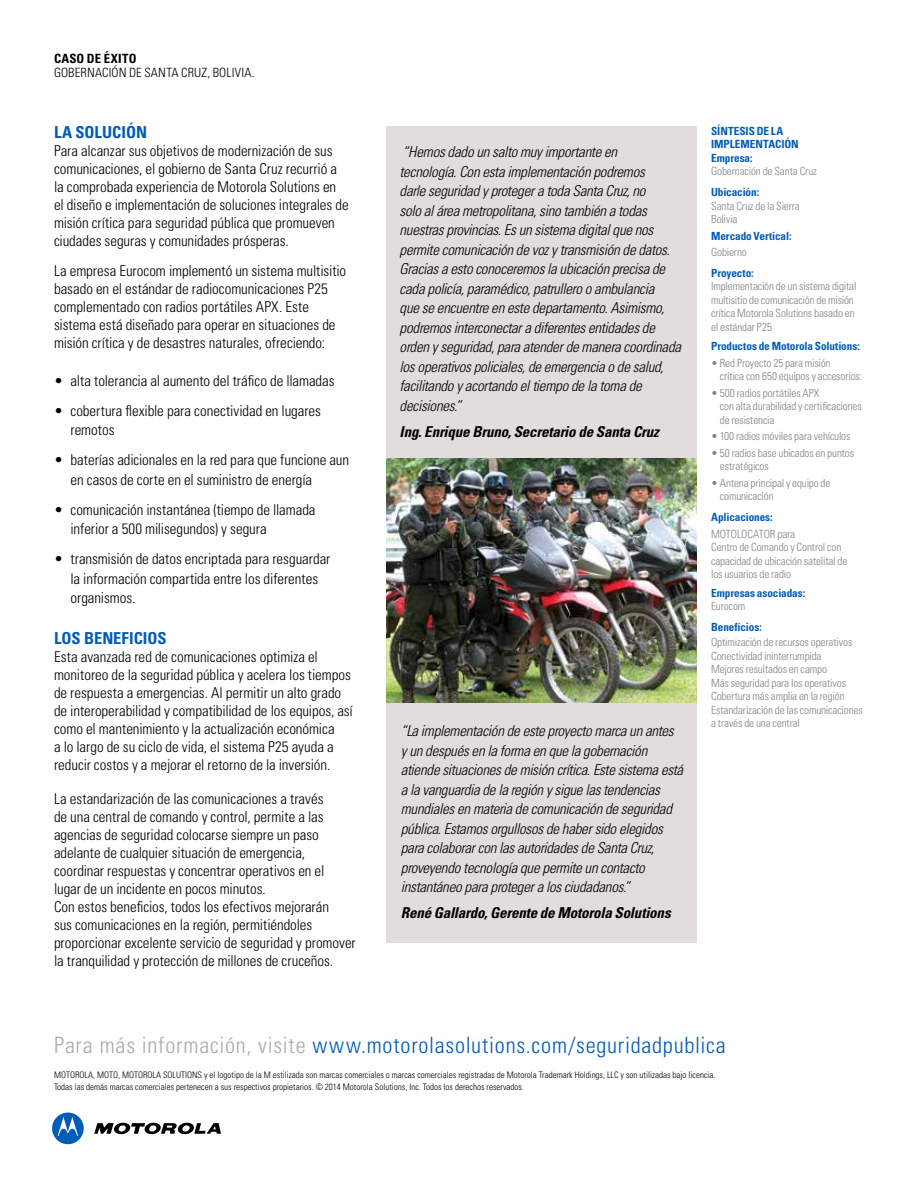
<style>
.page{position:relative;width:918px;height:1188px;background:#fff}
.page>*{position:absolute;margin:0;border:0;box-sizing:border-box;transform-origin:0 0}
.t1{font:300 condensed 22.5px "Univers LT Std";letter-spacing:.035em;color:#005cb9}
.t2{font:700 condensed 16.5px "Univers LT Std";color:#005cb9}
.t3{font:300 condensed 15px/18px "Univers LT Std";letter-spacing:-.005em;color:#000}
.t4{font:italic 300 condensed 15px/19.5px "Univers";letter-spacing:-.02em;color:#000}
.t5{font:italic 700 condensed 15px "Univers";letter-spacing:-.015em;color:#000}
.t6{font:300 condensed 12.75px "Univers LT Std";letter-spacing:.01em;color:#000}
.t7{font:700 condensed 12.75px "Univers LT Std";letter-spacing:.02em;color:#000}
.t8{font:300 condensed 11.25px/13.5px "Univers LT Std";letter-spacing:-.01em;color:#808285}
.t9{font:700 condensed 11.25px/13.5px "Univers LT Std";letter-spacing:-.01em;color:#005cb9}
.t10{font:300 condensed 9px/12px "Univers LT Std";color:#000}
.s1{color:#afa9a6}
</style>
<div class="page">
<div style="left:386px;top:126px;width:311px;height:817px;background:#e0dddc"></div>
<img style="left:386px;top:459px;width:311px;height:243px">
<svg style="left:94px;top:1123px;width:127px;height:12px"></svg>
<div style="left:52px;top:1113px;width:32px;height:31px;background:#005cb9;border-radius:50%"></div>
<svg style="left:58px;top:1117px;width:20px;height:19px"></svg>
<p class="t7" style="left:54px;top:51px;width:84px">CASO DE ÉXITO</p>
<p class="t6" style="left:54px;top:65px;width:202px">GOBERNACIÓN DE SANTA CRUZ, BOLIVIA.</p>
<p class="t2" style="left:54px;top:122px;width:95px">LA SOLUCIÓN</p>
<p class="t3" style="left:54px;top:142px;width:296px">Para alcanzar sus objetivos de modernización de sus comunicaciones, el gobierno de Santa Cruz recurrió a la comprobada experiencia de Motorola Solutions en el diseño e implementación de soluciones integrales de misión crítica para seguridad pública que promueven ciudades seguras y comunidades prósperas.</p>
<p class="t3" style="left:54px;top:262px;width:294px">La empresa Eurocom implementó un sistema multisitio basado en el estándar de radiocomunicaciones P25 complementado con radios portátiles APX. Este sistema está diseñado para operar en situaciones de misión crítica y de desastres naturales, ofreciendo:</p>
<p class="t3" style="left:54px;top:372px;width:282px">• alta tolerancia al aumento del tráfico de llamadas</p>
<p class="t3" style="left:70px;top:401px;width:252px;line-height:19.5px;text-indent:-16px">• cobertura flexible para conectividad en lugares remotos</p>
<p class="t3" style="left:70px;top:450px;width:280px;line-height:19.5px;text-indent:-16px">• baterías adicionales en la red para que funcione aun en casos de corte en el suministro de energía</p>
<p class="t3" style="left:70px;top:500px;width:247px;line-height:19.5px;text-indent:-16px">• comunicación instantánea (tiempo de llamada inferior a 500 milisegundos) y segura</p>
<p class="t3" style="left:70px;top:549px;width:261px;line-height:19.5px;text-indent:-16px">• transmisión de datos encriptada para resguardar la información compartida entre los diferentes organismos.</p>
<p class="t2" style="left:54px;top:628px;width:114px">LOS BENEFICIOS</p>
<p class="t3" style="left:54px;top:647px;width:300px">Esta avanzada red de comunicaciones optimiza el monitoreo de la seguridad pública y acelera los tiempos de respuesta a emergencias. Al permitir un alto grado de interoperabilidad y compatibilidad de los equipos, así como el mantenimiento y la actualización económica<br>a lo largo de su ciclo de vida, el sistema P25 ayuda a reducir costos y a mejorar el retorno de la inversión.</p>
<p class="t3" style="left:54px;top:790px;width:303px">La estandarización de las comunicaciones a través<br>de una central de comando y control, permite a las agencias de seguridad colocarse siempre un paso adelante de cualquier situación de emergencia, coordinar respuestas y concentrar operativos en el<br>lugar de un incidente en pocos minutos.<br>Con estos beneficios, todos los efectivos mejorarán<br>sus comunicaciones en la región, permitiéndoles proporcionar excelente servicio de seguridad y promover la tranquilidad y protección de millones de cruceños.</p>
<p class="t4" style="left:400px;top:142px;width:283px">“Hemos dado un salto muy importante en<br>tecnología. Con esta implementación podremos<br>darle seguridad y proteger a toda Santa Cruz, no<br>solo al área metropolitana, sino también a todas nuestras provincias. Es un sistema digital que nos permite comunicación de voz y transmisión de datos.<br>Gracias a esto conoceremos la ubicación precisa de cada policía, paramédico, patrullero o ambulancia<br>que se encuentre en este departamento. Asimismo, podremos interconectar a diferentes entidades de orden y seguridad, para atender de manera coordinada los operativos policiales, de emergencia o de salud, facilitando y acortando el tiempo de la toma de decisiones.”</p>
<p class="t5" style="left:400px;top:422px;width:261px">Ing. Enrique Bruno, Secretario de Santa Cruz</p>
<p class="t4" style="left:401px;top:721px;width:284px">“La implementación de este proyecto marca un antes y un después en la forma en que la gobernación atiende situaciones de misión crítica. Este sistema está a la vanguardia de la región y sigue las tendencias mundiales en materia de comunicación de seguridad pública. Estamos orgullosos de haber sido elegidos para colaborar con las autoridades de Santa Cruz, proveyendo tecnología que permite un contacto instantáneo para proteger a los ciudadanos.”</p>
<p class="t5" style="left:401px;top:904px;width:271px">René Gallardo, Gerente de Motorola Solutions</p>
<p class="t9" style="left:711px;top:124px;width:89px">SÍNTESIS DE LA<br>IMPLEMENTACIÓN<br>Empresa:</p>
<p class="t8" style="left:711px;top:164px;width:107px">Gobernación de Santa Cruz</p>
<p class="t9" style="left:711px;top:185px;width:50px">Ubicación:</p>
<p class="t8" style="left:711px;top:199px;width:90px">Santa Cruz de la Sierra<br>Bolivia</p>
<p class="t9" style="left:711px;top:229px;width:82px">Mercado Vertical:</p>
<p class="t8" style="left:711px;top:245px;width:37px">Gobierno</p>
<p class="t9" style="left:711px;top:266px;width:44px">Proyecto:</p>
<p class="t8" style="left:711px;top:280px;width:147px">Implementación de un sistema digital multisitio de comunicación de misión crítica Motorola Solutions basado en el estándar P25</p>
<p class="t9" style="left:711px;top:340px;width:150px">Productos de Motorola Solutions:</p>
<p class="t8" style="left:720px;top:356px;width:144px;text-indent:-9px">• Red Proyecto 25 para misión<br>crítica con 650 equipos y accesorios:</p>
<p class="t8" style="left:720px;top:386px;width:143px;text-indent:-9px">• 500 radios portátiles APX<br>con alta durabilidad y certificaciones de resistencia</p>
<p class="t8" style="left:711px;top:430px;width:141px">• 100 radios móviles para vehículos</p>
<p class="t8" style="left:720px;top:446px;width:136px;text-indent:-9px">• 50 radios base ubicados en puntos estratégicos</p>
<p class="t8" style="left:720px;top:476px;width:112px;text-indent:-9px">• Antena principal y equipo de comunicación</p>
<p class="t9" style="left:711px;top:511px;width:63px">Aplicaciones:</p>
<p class="t8" style="left:711px;top:527px;width:138px">MOTOLOCATOR para<br>Centro de Comando y Control con capacidad de ubicación satelital de los usuarios de radio</p>
<p class="t9" style="left:711px;top:586px;width:96px">Empresas asociadas:</p>
<p class="t8" style="left:711px;top:599px;width:36px">Eurocom</p>
<p class="t9" style="left:711px;top:620px;width:52px">Benefícios:</p>
<p class="t8" style="left:711px;top:635px;width:153px">Optimización de recursos operativos<br>Conectividad ininterrumpida<br>Mejores resultados en campo<br>Más seguridad para los operativos<br>Cobertura más amplia en la región<br>Estandarización de las comunicaciones a través de una central</p>
<h1 class="t1" style="left:54px;top:1032px;width:673px"><span class="s1">Para más información, visite</span> www.motorolasolutions.com/seguridadpublica</h1>
<p class="t10" style="left:54px;top:1069px;width:663px">MOTOROLA, MOTO, MOTOROLA SOLUTIONS y el logotipo de la M estilizada son marcas comerciales o marcas comerciales registradas de Motorola Trademark Holdings, LLC y son utilizadas bajo licencia.<br>Todas las demás marcas comerciales pertenecen a sus respectivos propietarios. © 2014 Motorola Solutions, Inc. Todos los derechos reservados.</p>
</div>
